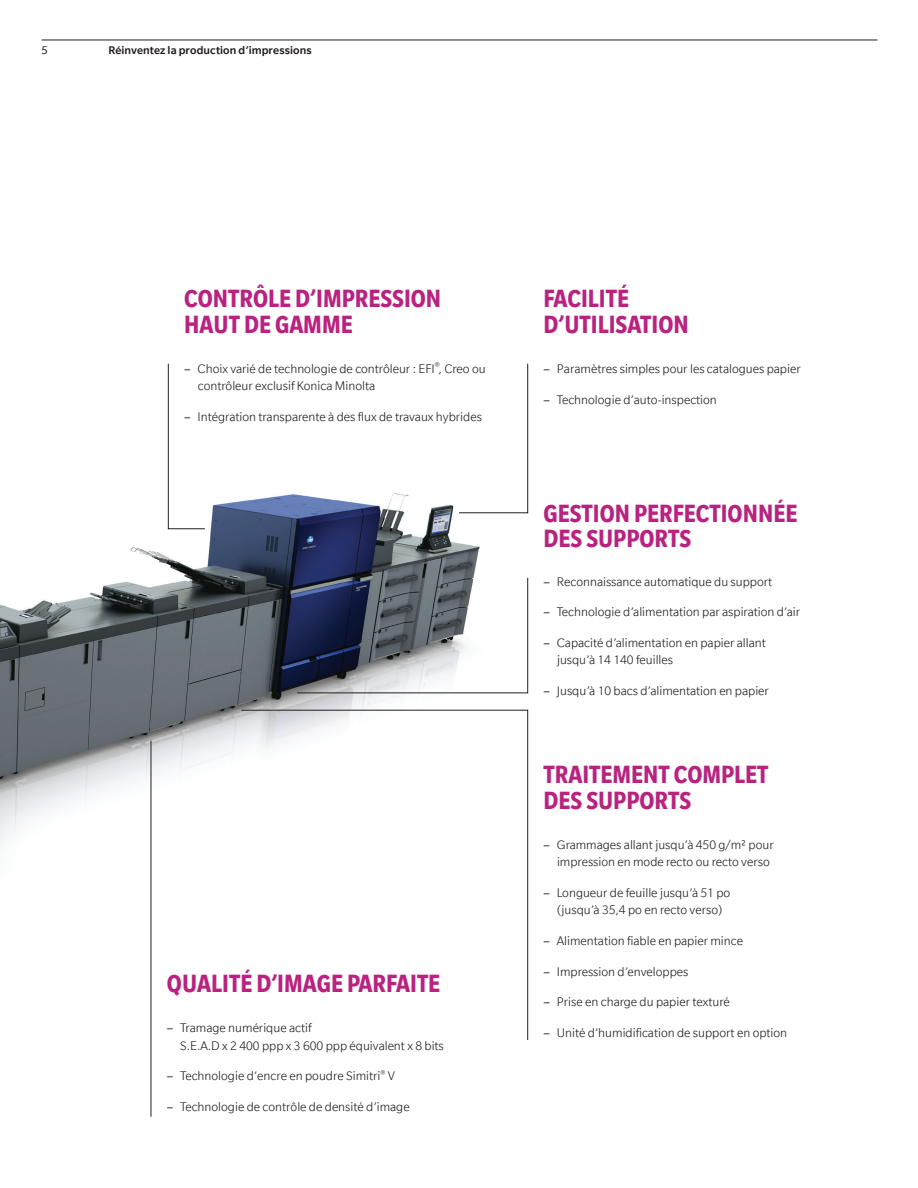
<style>
.page{position:relative;width:918px;height:1188px;background:#fff}
.page>*{position:absolute;margin:0;border:0;box-sizing:border-box;transform-origin:0 0}
.Headline_Subhead_18{font:700 condensed 27px/25.5px "Slate";color:#ba2280}
.t1{font:300 13.5px/17.2px "Slate";color:#231f20}
.t2{font:500 12px "Slate";letter-spacing:.01em;color:#231f20}
.t3{font:12px "Slate";color:#231f20}
.s1{font-weight:400}
</style>
<div class="page">
<img style="left:0;top:429px;width:529px;height:626px">
<hr style="left:42px;top:40px;width:835px;height:1px;background:#231f20">
<hr style="left:151px;top:741px;width:1px;height:376px;background:#231f20">
<svg style="left:241px;top:709px;width:287px;height:332px"></svg>
<svg style="left:458px;top:363px;width:70px;height:151px"></svg>
<svg style="left:296px;top:577px;width:232px;height:117px"></svg>
<svg style="left:168px;top:363px;width:38px;height:167px"></svg>
<p class="t3" style="left:42px;top:44px;width:8px">5</p>
<p class="t2" style="left:108px;top:44px;width:205px">Réinventez la production d’impressions</p>
<p class="Headline_Subhead_18" style="left:184px;top:285px;width:258px">CONTRÔLE D’IMPRESSION<br>HAUT DE GAMME</p>
<p class="t1" style="left:198px;top:360px;width:289px;text-indent:-14px"><span class="s1">–</span> Choix varié de technologie de contrôleur : EFI<sup>®</sup>, Creo ou contrôleur exclusif Konica Minolta</p>
<p class="t1" style="left:184px;top:408px;width:299px"><span class="s1">–</span> Intégration transparente à des flux de travaux hybrides</p>
<p class="Headline_Subhead_18" style="left:167px;top:971px;width:275px">QUALITÉ D’IMAGE PARFAITE</p>
<p class="t1" style="left:180px;top:1019px;width:265px;text-indent:-13px"><span class="s1">–</span> Tramage numérique actif<br>S.E.A.D x 2 400 ppp x 3 600 ppp équivalent x 8 bits</p>
<p class="t1" style="left:167px;top:1067px;width:230px"><span class="s1">–</span> Technologie d’encre en poudre Simitri<sup>®</sup> V</p>
<p class="t1" style="left:167px;top:1098px;width:244px"><span class="s1">–</span> Technologie de contrôle de densité d’image</p>
<p class="Headline_Subhead_18" style="left:544px;top:285px;width:147px">FACILITÉ<br>D’UTILISATION</p>
<p class="t1" style="left:544px;top:360px;width:259px"><span class="s1">–</span> Paramètres simples pour les catalogues papier</p>
<p class="t1" style="left:544px;top:391px;width:175px"><span class="s1">–</span> Technologie d’auto-inspection</p>
<p class="Headline_Subhead_18" style="left:544px;top:500px;width:255px">GESTION PERFECTIONNÉE<br>DES SUPPORTS</p>
<p class="t1" style="left:544px;top:573px;width:230px"><span class="s1">–</span> Reconnaissance automatique du support</p>
<p class="t1" style="left:544px;top:603px;width:258px"><span class="s1">–</span> Technologie d’alimentation par aspiration d’air</p>
<p class="t1" style="left:557px;top:634px;width:210px;text-indent:-14px"><span class="s1">–</span> Capacité d’alimentation en papier allant jusqu’à 14 140 feuilles</p>
<p class="t1" style="left:544px;top:682px;width:227px"><span class="s1">–</span> Jusqu’à 10 bacs d’alimentation en papier</p>
<p class="Headline_Subhead_18" style="left:544px;top:762px;width:227px">TRAITEMENT COMPLET<br>DES SUPPORTS</p>
<p class="t1" style="left:544px;top:836px;width:232px;text-align:right"><span class="s1">–</span> Grammages allant jusqu’à 450 g/m² pour impression en mode recto ou recto verso</p>
<p class="t1" style="left:544px;top:884px;width:188px;text-align:center"><span class="s1">–</span> Longueur de feuille jusqu’à 51 po (jusqu’à 35,4 po en recto verso)</p>
<p class="t1" style="left:544px;top:932px;width:201px"><span class="s1">–</span> Alimentation fiable en papier mince</p>
<p class="t1" style="left:544px;top:963px;width:146px"><span class="s1">–</span> Impression d’enveloppes</p>
<p class="t1" style="left:544px;top:993px;width:188px"><span class="s1">–</span> Prise en charge du papier texturé</p>
<p class="t1" style="left:544px;top:1024px;width:245px"><span class="s1">–</span> Unité d’humidification de support en option</p>
</div>
